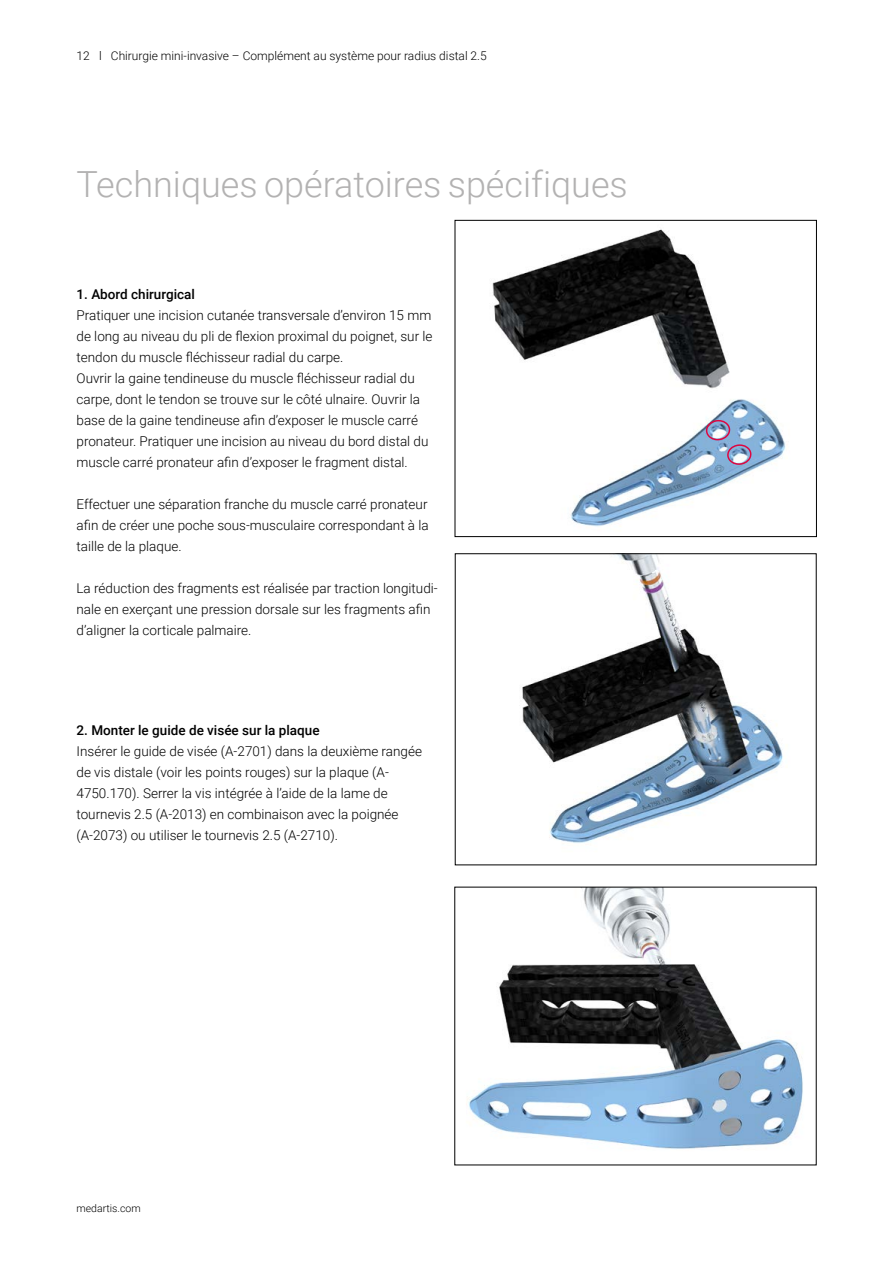
<style>
.page{position:relative;width:893px;height:1263px;background:#fff}
.page>*{position:absolute;margin:0;border:0;box-sizing:border-box;transform-origin:0 0}
.t1{font:300 36px "Roboto";color:#b3b2b2}
.t2{font:300 13.5px/21px "Roboto";color:#000}
.t3{font:500 13.5px "Roboto";color:#000}
.t4{font:300 12px "Roboto";color:#000}
.t5{font:300 10.5px "Roboto";color:#000}
</style>
<div class="page">
<img style="left:492px;top:229px;width:294px;height:298px">
<div style="left:455px;top:220px;width:362px;height:317px;border:1px solid #000"></div>
<img style="left:467px;top:889px;width:336px;height:260px">
<svg style="left:706px;top:420px;width:45px;height:46px;background:#9fa9cb"></svg>
<img style="left:522px;top:555px;width:261px;height:288px">
<p class="t4" style="left:77px;top:47px;width:412px">12 l Chirurgie mini-invasive – Complément au système pour radius distal 2.5</p>
<h1 class="t1" style="left:77px;top:159px;width:553px">Techniques opératoires spécifiques</h1>
<p class="t3" style="left:77px;top:285px;width:120px">1. Abord chirurgical</p>
<p class="t2" style="left:77px;top:304px;width:357px">Pratiquer une incision cutanée transversale d’environ 15 mm de long au niveau du pli de flexion proximal du poignet, sur le tendon du muscle fléchisseur radial du carpe.<br>Ouvrir la gaine tendineuse du muscle fléchisseur radial du carpe, dont le tendon se trouve sur le côté ulnaire. Ouvrir la base de la gaine tendineuse afin d’exposer le muscle carré pronateur. Pratiquer une incision au niveau du bord distal du muscle carré pronateur afin d’exposer le fragment distal.</p>
<p class="t2" style="left:77px;top:493px;width:354px;text-align:justify">Effectuer une séparation franche du muscle carré pronateur afin de créer une poche sous-musculaire correspondant à la taille de la plaque.</p>
<p class="t2" style="left:77px;top:577px;width:363px">La réduction des fragments est réalisée par traction longitudi&shy;nale en exerçant une pression dorsale sur les fragments afin d’aligner la corticale palmaire.</p>
<p class="t3" style="left:77px;top:721px;width:245px">2. Monter le guide de visée sur la plaque</p>
<p class="t2" style="left:77px;top:740px;width:347px">Insérer le guide de visée (A-2701) dans la deuxième rangée de vis distale (voir les points rouges) sur la plaque (A-4750.170). Serrer la vis intégrée à l’aide de la lame de tournevis 2.5 (A-2013) en combinaison avec la poignée (A-2073) ou utiliser le tournevis 2.5 (A-2710).</p>
<p class="t5" style="left:77px;top:1201px;width:66px">medartis.com</p>
</div>
